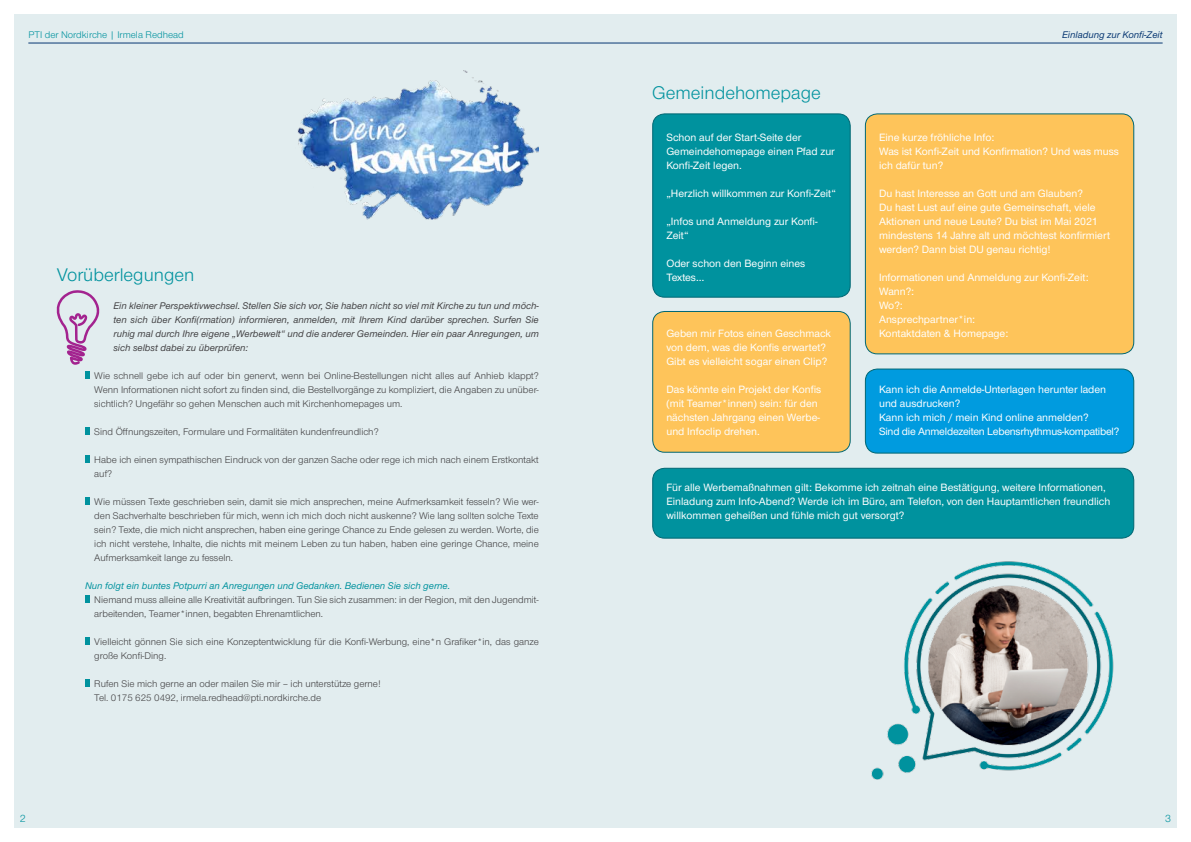
<style>
.page{position:relative;width:1191px;height:842px;background:#fff}
.page>*{position:absolute;margin:0;border:0;box-sizing:border-box;transform-origin:0 0}
.t1{font:19px "Nordelbica";color:#00929e}
.t2{font:500 11px/14px "Nordelbica";color:#fff}
.t3{font:11px "Nordelbica";color:#00929e}
.t4{font:10px/14px "Nordelbica";color:#414042}
.t5{font:italic 500 10px/14px "Nordelbica";color:#414042;text-align:justify}
.t6{font:italic 500 10px "Nordelbica";color:#00929e}
.t7{font:10px "Nordelbica";color:#00929e}
.t8{font:italic 500 10px "Nordelbica";color:#073772}
</style>
<div class="page">
<div style="left:14px;top:14px;width:1162px;height:814px;background:#e2edef"></div>
<hr style="left:28px;top:43px;width:1134px;height:1px;background:#073772">
<div style="left:652px;top:114px;width:198px;height:183px;background:#00929e;border-radius:12px"></div>
<div style="left:652px;top:113px;width:198px;height:185px;border:1px solid #006773;border-radius:12px"></div>
<div style="left:652px;top:311px;width:198px;height:141px;background:#fec45a;border-radius:12px"></div>
<div style="left:652px;top:311px;width:198px;height:142px;border:1px solid #006773;border-radius:12px"></div>
<div style="left:865px;top:114px;width:268px;height:240px;background:#fec45a;border-radius:12px"></div>
<div style="left:865px;top:113px;width:269px;height:241px;border:1px solid #006773;border-radius:12px"></div>
<div style="left:865px;top:369px;width:268px;height:84px;background:#009bdf;border-radius:12px"></div>
<div style="left:865px;top:369px;width:269px;height:85px;border:1px solid #006773;border-radius:12px"></div>
<div style="left:652px;top:468px;width:481px;height:70px;background:#00929e;border-radius:12px"></div>
<div style="left:652px;top:468px;width:482px;height:71px;border:1px solid #006773;border-radius:12px"></div>
<svg style="left:85px;top:372px;width:4px;height:7px"></svg>
<svg style="left:85px;top:428px;width:4px;height:7px"></svg>
<svg style="left:85px;top:456px;width:4px;height:7px"></svg>
<svg style="left:85px;top:498px;width:4px;height:7px"></svg>
<svg style="left:85px;top:596px;width:4px;height:7px"></svg>
<svg style="left:85px;top:638px;width:4px;height:7px"></svg>
<svg style="left:85px;top:680px;width:4px;height:7px"></svg>
<img style="left:871px;top:561px;width:243px;height:219px">
<img style="left:297px;top:71px;width:242px;height:149px">
<svg style="left:57px;top:290px;width:42px;height:75px"></svg>
<p class="t7" style="left:28px;top:29px;width:157px">PTI der Nordkirche | Irmela Redhead</p>
<p class="t8" style="left:1062px;top:29px;width:102px">Einladung zur Konfi-Zeit</p>
<h1 class="t1" style="left:57px;top:264px;width:139px">Vorüberlegungen</h1>
<p class="t5" style="left:113px;top:298px;width:427px">Ein kleiner Perspektivwechsel. Stellen Sie sich vor, Sie haben nicht so viel mit Kirche zu tun und möch&shy;ten sich über Konfi(rmation) informieren, anmelden, mit Ihrem Kind darüber sprechen. Surfen Sie ruhig mal durch Ihre eigene „Werbewelt“ und die anderer Gemeinden. Hier ein paar Anregungen, um sich selbst dabei zu überprüfen:</p>
<p class="t4" style="left:94px;top:368px;width:446px;text-align:justify">Wie schnell gebe ich auf oder bin genervt, wenn bei Online-Bestellungen nicht alles auf Anhieb klappt?<br>Wenn Informationen nicht sofort zu finden sind, die Bestellvorgänge zu kompliziert, die Angaben zu unüber&shy;sichtlich? Ungefähr so gehen Menschen auch mit Kirchenhomepages um.</p>
<p class="t4" style="left:94px;top:424px;width:286px">Sind Öffnungszeiten, Formulare und Formalitäten kundenfreundlich?</p>
<p class="t4" style="left:94px;top:452px;width:446px">Habe ich einen sympathischen Eindruck von der ganzen Sache oder rege ich mich nach einem Erstkontakt auf?</p>
<p class="t4" style="left:94px;top:494px;width:446px;text-align:justify">Wie müssen Texte geschrieben sein, damit sie mich ansprechen, meine Aufmerksamkeit fesseln? Wie wer&shy;den Sachverhalte beschrieben für mich, wenn ich mich doch nicht auskenne? Wie lang sollten solche Texte sein? Texte, die mich nicht ansprechen, haben eine geringe Chance zu Ende gelesen zu werden. Worte, die ich nicht verstehe, Inhalte, die nichts mit meinem Leben zu tun haben, haben eine geringe Chance, meine Aufmerksamkeit lange zu fesseln.</p>
<p class="t6" style="left:85px;top:580px;width:367px">Nun folgt ein buntes Potpurri an Anregungen und Gedanken. Bedienen Sie sich gerne.</p>
<p class="t4" style="left:94px;top:592px;width:446px">Niemand muss alleine alle Kreativität aufbringen. Tun Sie sich zusammen: in der Region, mit den Jugendmit&shy;arbeitenden, Teamer*innen, begabten Ehrenamtlichen.</p>
<p class="t4" style="left:94px;top:634px;width:446px">Vielleicht gönnen Sie sich eine Konzeptentwicklung für die Konfi-Werbung, eine*n Grafiker*in, das ganze große Konfi-Ding.</p>
<p class="t4" style="left:94px;top:676px;width:288px">Rufen Sie mich gerne an oder mailen Sie mir – ich unterstütze gerne!<br>Tel. 0175 625 0492, irmela.redhead@pti.nordkirche.de</p>
<h1 class="t1" style="left:652px;top:82px;width:170px">Gemeindehomepage</h1>
<p class="t2" style="left:666px;top:130px;width:170px">Schon auf der Start-Seite der<br>Gemeindehomepage einen Pfad zur<br>Konfi-Zeit legen.</p>
<p class="t2" style="left:666px;top:186px;width:171px">„Herzlich willkommen zur Konfi-Zeit“</p>
<p class="t2" style="left:666px;top:214px;width:153px">„Infos und Anmeldung zur Konfi-<br>Zeit“</p>
<p class="t2" style="left:666px;top:256px;width:140px">Oder schon den Beginn eines<br>Textes…</p>
<p class="t2" style="left:666px;top:326px;width:166px">Geben mir Fotos einen Geschmack von dem, was die Konfis erwartet?<br>Gibt es vielleicht sogar einen Clip?</p>
<p class="t2" style="left:666px;top:382px;width:156px">Das könnte ein Projekt der Konfis (mit Teamer*innen) sein: für den nächsten Jahrgang einen Werbe&shy;und Infoclip drehen.</p>
<p class="t2" style="left:879px;top:130px;width:241px">Eine kurze fröhliche Info:<br>Was ist Konfi-Zeit und Konfirmation? Und was muss ich dafür tun?</p>
<p class="t2" style="left:879px;top:186px;width:232px">Du hast Interesse an Gott und am Glauben?<br>Du hast Lust auf eine gute Gemeinschaft, viele Aktionen und neue Leute? Du bist im Mai 2021 mindestens 14 Jahre alt und möchtest konfirmiert werden? Dann bist DU genau richtig!</p>
<p class="t2" style="left:879px;top:270px;width:211px">Informationen und Anmeldung zur Konfi-Zeit:<br>Wann?:<br>Wo?:<br>Ansprechpartner*in:<br>Kontaktdaten &amp; Homepage:</p>
<p class="t2" style="left:879px;top:382px;width:242px">Kann ich die Anmelde-Unterlagen herunter laden und ausdrucken?<br>Kann ich mich / mein Kind online anmelden?<br>Sind die Anmeldezeiten Lebensrhythmus-kompatibel?</p>
<p class="t2" style="left:666px;top:480px;width:445px">Für alle Werbemaßnahmen gilt: Bekomme ich zeitnah eine Bestätigung, weitere Informationen,<br>Einladung zum Info-Abend? Werde ich im Büro, am Telefon, von den Hauptamtlichen freundlich willkommen geheißen und fühle mich gut versorgt?</p>
<p class="t3" style="left:20px;top:812px;width:8px">2</p>
<p class="t3" style="left:1165px;top:812px;width:8px">3</p>
</div>
